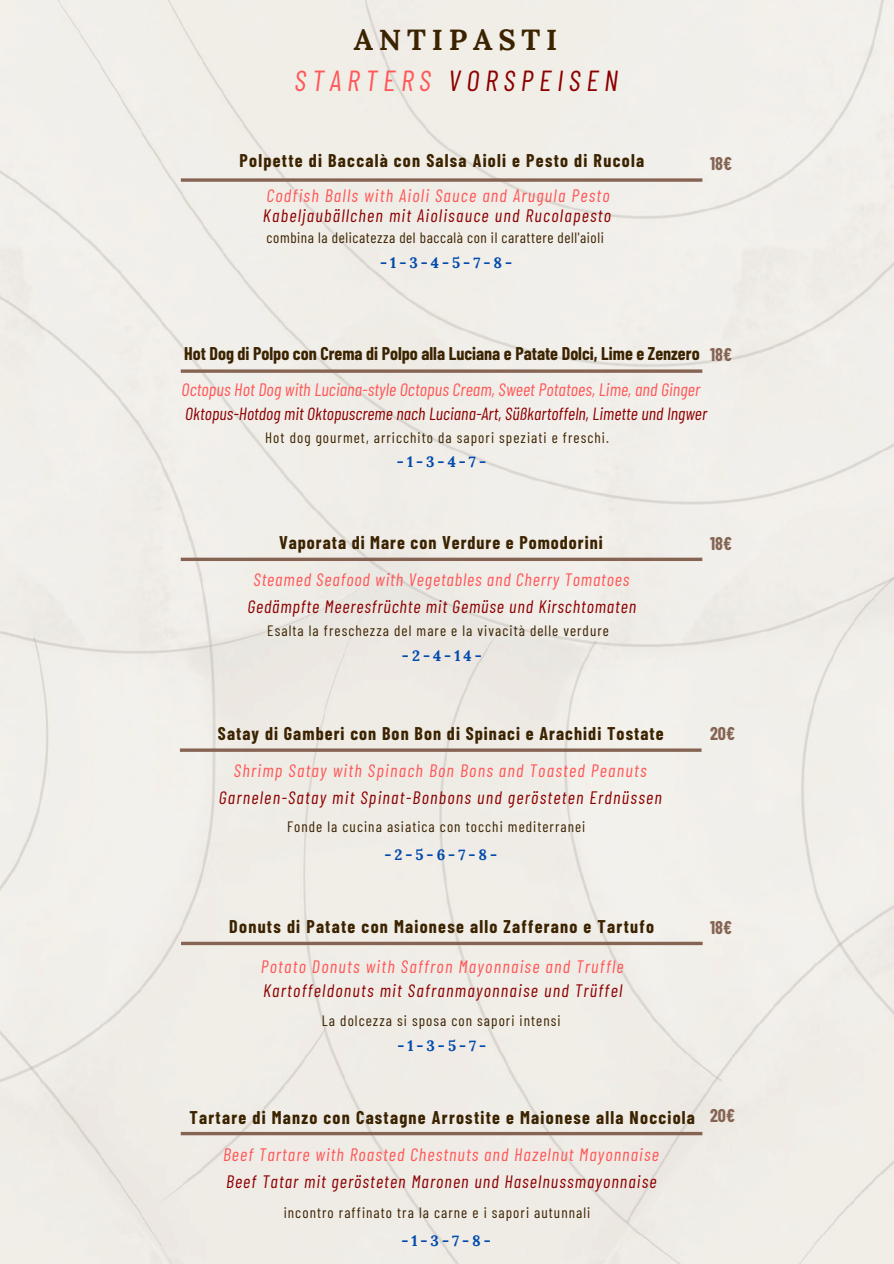
<style>
.page{position:relative;width:894px;height:1264px;background:#fff}
.page>*{position:absolute;margin:0;border:0;box-sizing:border-box;transform-origin:0 0}
.t1{font:italic 28.95px "Barlow Condensed";letter-spacing:.2em;color:#8c0000}
.t2{font:700 28.95px "Lora";letter-spacing:.2em;color:#3b2300}
.t3{font:700 18px "Barlow Condensed";letter-spacing:.07em;color:#3b2300}
.t4{font:italic 18px "Barlow Condensed";letter-spacing:.06em;color:#ff5757}
.t5{font:italic 18px "Barlow Condensed";letter-spacing:.07em;color:#8c0000}
.t6{font:italic 18px "Barlow Condensed";letter-spacing:.005em;color:#ff5757}
.t7{font:700 18px "Barlow Condensed";color:#3b2300}
.t8{font:italic 18px "Barlow Condensed";letter-spacing:.05em;color:#8c0000}
.t9{font:700 18px "Barlow Condensed";color:#856453}
.t10{font:italic 17.7px "Barlow Condensed";letter-spacing:.005em;color:#8c0000}
.t11{font:15px "Barlow Condensed";letter-spacing:.07em;color:#3b2300}
.t12{font:700 15px "Lora";color:#004aad}
.t13{font:15px "Barlow Condensed";letter-spacing:.04em;color:#3b2300}
.s1{color:#ff5757}
</style>
<div class="page">
<div style="left:0;top:0;width:893px;height:1263px;background:#f1ede7"></div>
<svg style="left:181px;top:178px;width:521px;height:4px;background:#957969"></svg>
<svg style="left:181px;top:369px;width:521px;height:4px;background:#957869"></svg>
<svg style="left:181px;top:557px;width:521px;height:4px;background:#967a6b"></svg>
<hr style="left:180px;top:748px;width:521px;height:3px;background:#856453">
<svg style="left:181px;top:941px;width:521px;height:4px;background:#997d6f"></svg>
<svg style="left:181px;top:1131px;width:521px;height:4px;background:#9c8274"></svg>
<h1 class="t2" style="left:353px;top:21px;width:205px">ANTIPASTI</h1>
<h1 class="t1" style="left:294px;top:62px;width:325px"><span class="s1">STARTERS</span> VORSPEISEN</h1>
<p class="t3" style="left:239px;top:149px;width:406px">Polpette di Baccalà con Salsa Aioli e Pesto di Rucola</p>
<p class="t5" style="left:263px;top:204px;width:349px">Kabeljaubällchen mit Aiolisauce und Rucolapesto</p>
<p class="t4" style="left:266px;top:184px;width:345px">Codfish Balls with Aioli Sauce and Arugula Pesto</p>
<p class="t13" style="left:266px;top:228px;width:338px">combina la delicatezza del baccalà con il carattere dell'aioli</p>
<p class="t12" style="left:380px;top:253px;width:133px">-1-3-4-5-7-8-</p>
<p class="t9" style="left:709px;top:152px;width:24px">18€</p>
<p class="t7" style="left:184px;top:342px;width:517px">Hot Dog di Polpo con Crema di Polpo alla Luciana e Patate Dolci, Lime e Zenzero</p>
<p class="t6" style="left:182px;top:377px;width:520px">Octopus Hot Dog with Luciana-style Octopus Cream, Sweet Potatoes, Lime, and Ginger</p>
<p class="t9" style="left:709px;top:343px;width:24px">18€</p>
<p class="t10" style="left:185px;top:402px;width:523px">Oktopus-Hotdog mit Oktopuscreme nach Luciana-Art, Süßkartoffeln, Limette und Ingwer</p>
<p class="t11" style="left:265px;top:427px;width:345px">Hot dog gourmet, arricchito da sapori speziati e freschi.</p>
<p class="t12" style="left:397px;top:452px;width:91px">-1-3-4-7-</p>
<p class="t3" style="left:279px;top:531px;width:325px">Vaporata di Mare con Verdure e Pomodorini</p>
<p class="t4" style="left:253px;top:568px;width:377px">Steamed Seafood with Vegetables and Cherry Tomatoes</p>
<p class="t8" style="left:247px;top:595px;width:390px">Gedämpfte Meeresfrüchte mit Gemüse und Kirschtomaten</p>
<p class="t11" style="left:267px;top:620px;width:343px">Esalta la freschezza del mare e la vivacità delle verdure</p>
<p class="t12" style="left:402px;top:646px;width:81px">-2-4-14-</p>
<p class="t9" style="left:709px;top:531px;width:24px">18€</p>
<p class="t3" style="left:218px;top:721px;width:447px">Satay di Gamberi con Bon Bon di Spinaci e Arachidi Tostate</p>
<p class="t4" style="left:234px;top:759px;width:414px">Shrimp Satay with Spinach Bon Bons and Toasted Peanuts</p>
<p class="t5" style="left:219px;top:786px;width:444px">Garnelen-Satay mit Spinat-Bonbons und gerösteten Erdnüssen</p>
<p class="t11" style="left:287px;top:817px;width:300px">Fonde la cucina asiatica con tocchi mediterranei</p>
<p class="t12" style="left:384px;top:845px;width:114px">-2-5-6-7-8-</p>
<p class="t9" style="left:709px;top:722px;width:27px">20€</p>
<p class="t3" style="left:229px;top:915px;width:426px">Donuts di Patate con Maionese allo Zafferano e Tartufo</p>
<p class="t4" style="left:261px;top:954px;width:364px">Potato Donuts with Saffron Mayonnaise and Truffle</p>
<p class="t5" style="left:263px;top:979px;width:360px">Kartoffeldonuts mit Safranmayonnaise und Trüffel</p>
<p class="t11" style="left:322px;top:1010px;width:240px">La dolcezza si sposa con sapori intensi</p>
<p class="t12" style="left:397px;top:1035px;width:90px">-1-3-5-7-</p>
<p class="t9" style="left:709px;top:915px;width:24px">18€</p>
<p class="t3" style="left:189px;top:1105px;width:507px">Tartare di Manzo con Castagne Arrostite e Maionese alla Nocciola</p>
<p class="t4" style="left:223px;top:1142px;width:437px">Beef Tartare with Roasted Chestnuts and Hazelnut Mayonnaise</p>
<p class="t5" style="left:226px;top:1169px;width:431px">Beef Tatar mit gerösteten Maronen und Haselnussmayonnaise</p>
<p class="t11" style="left:283px;top:1202px;width:308px">incontro raffinato tra la carne e i sapori autunnali</p>
<p class="t12" style="left:401px;top:1230px;width:91px">-1-3-7-8-</p>
<p class="t9" style="left:709px;top:1103px;width:27px">20€</p>
</div>
